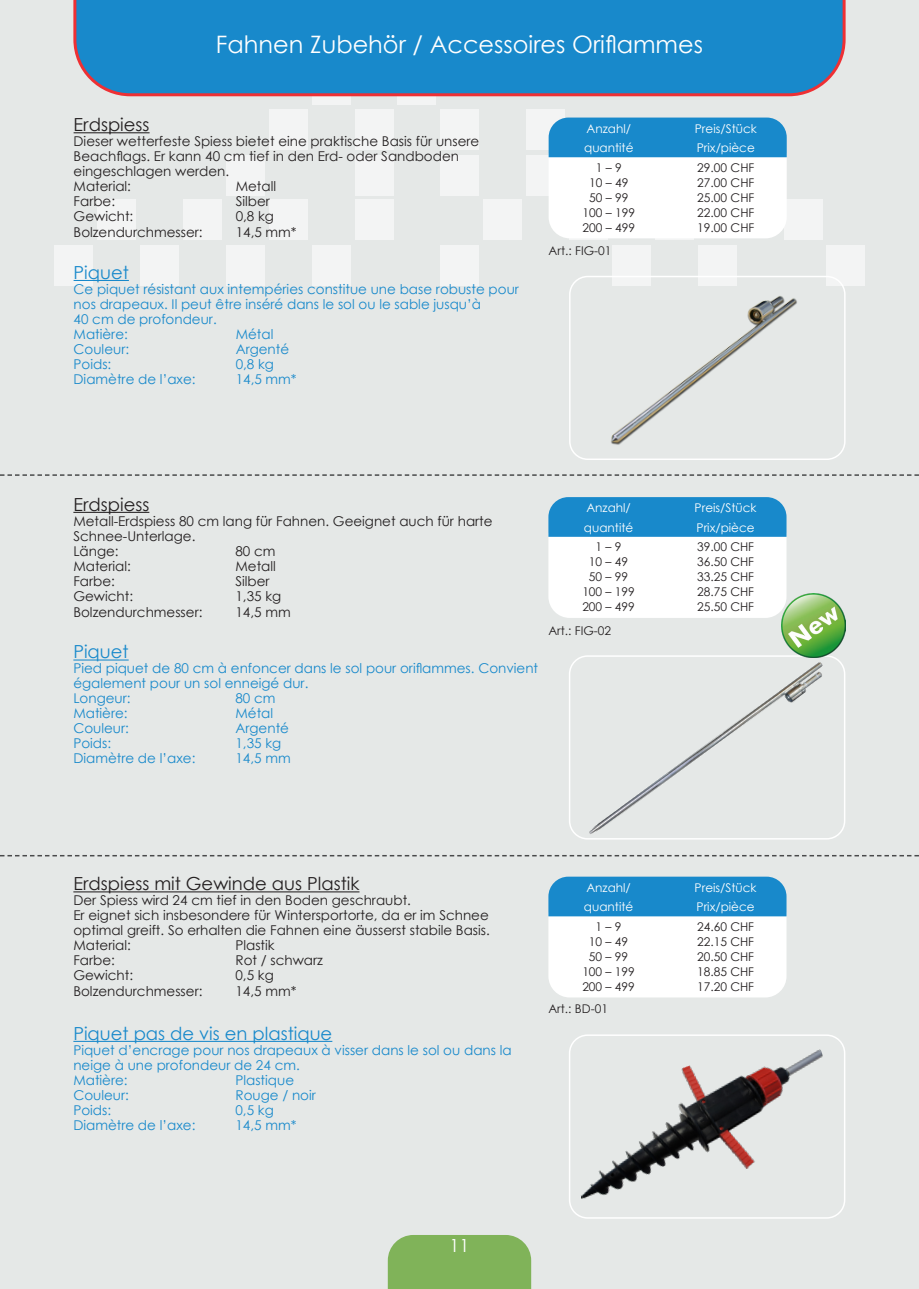
<style>
.page{position:relative;width:919px;height:1289px;background:#fff}
.page>*{position:absolute;margin:0;border:0;box-sizing:border-box;transform-origin:0 0}
.t1{font:24px "Century Gothic";color:#fff}
.t2{font:18px "Century Gothic";color:#231f20}
.t3{font:18px "Century Gothic";color:#1889cb}
.t4{font:18px "Century Gothic";color:#fff}
.t5{font:13.5px/15px "Century Gothic";color:#231f20}
.t6{font:13.5px/15px "Century Gothic";color:#1889cb}
.t7{font:12px/15px "Century Gothic";color:#231f20;text-align:center}
.t8{font:12px/19.5px "Century Gothic";color:#fff}
</style>
<div class="page">
<div style="left:0;top:0;width:918px;height:1288px;background:#e5e8e7"></div>
<div style="left:826px;top:245px;width:38px;height:40px;background:#f3f4f4"></div>
<div style="left:783px;top:200px;width:39px;height:40px;background:#f3f4f4"></div>
<div style="left:698px;top:245px;width:38px;height:40px;background:#f3f4f4"></div>
<div style="left:655px;top:200px;width:38px;height:40px;background:#f7f8f8"></div>
<div style="left:612px;top:245px;width:38px;height:40px;background:#f3f4f4"></div>
<div style="left:569px;top:200px;width:38px;height:40px;background:#f7f8f8"></div>
<div style="left:483px;top:200px;width:38px;height:40px;background:#f3f4f4"></div>
<div style="left:440px;top:245px;width:39px;height:40px;background:#f3f4f4"></div>
<div style="left:526px;top:155px;width:39px;height:40px;background:#f3f4f4"></div>
<div style="left:526px;top:109px;width:39px;height:41px;background:#f3f4f4"></div>
<div style="left:440px;top:155px;width:39px;height:40px;background:#f3f4f4"></div>
<div style="left:440px;top:109px;width:39px;height:41px;background:#f3f4f4"></div>
<div style="left:312px;top:245px;width:38px;height:40px;background:#f3f4f4"></div>
<div style="left:355px;top:200px;width:38px;height:40px;background:#f3f4f4"></div>
<div style="left:226px;top:245px;width:38px;height:40px;background:#f3f4f4"></div>
<div style="left:269px;top:200px;width:38px;height:40px;background:#f3f4f4"></div>
<div style="left:355px;top:155px;width:38px;height:40px;background:#f3f4f4"></div>
<div style="left:355px;top:109px;width:38px;height:41px;background:#f3f4f4"></div>
<div style="left:226px;top:155px;width:38px;height:40px;background:#f3f4f4"></div>
<div style="left:269px;top:109px;width:38px;height:41px;background:#f3f4f4"></div>
<svg style="left:397px;top:96px;width:39px;height:9px"></svg>
<svg style="left:312px;top:96px;width:38px;height:9px"></svg>
<div style="left:140px;top:245px;width:38px;height:40px;background:#f3f4f4"></div>
<div style="left:183px;top:200px;width:38px;height:40px;background:#f3f4f4"></div>
<div style="left:54px;top:245px;width:38px;height:40px;background:#f3f4f4"></div>
<div style="left:97px;top:200px;width:38px;height:40px;background:#f3f4f4"></div>
<div style="left:388px;top:1235px;width:143px;height:53px;background:#80b359"></div>
<div style="left:73px;top:0;width:772px;height:96px;background:#1889cb"></div>
<hr style="left:73px;top:512px;width:76px;height:1px;background:#231f20">
<hr style="left:73px;top:659px;width:56px;height:1px;background:#1889cb">
<hr style="left:73px;top:891px;width:286px;height:1px;background:#231f20">
<hr style="left:73px;top:1040px;width:259px;height:1px;background:#1889cb">
<svg style="left:548px;top:876px;width:238px;height:121px;background:#b4d8ed"></svg>
<svg style="left:548px;top:497px;width:238px;height:121px;background:#b4d8ed"></svg>
<img style="left:571px;top:658px;width:273px;height:180px">
<div style="left:568px;top:655px;width:277px;height:184px;border:2px solid #fff;border-radius:18px"></div>
<img style="left:571px;top:1037px;width:273px;height:180px">
<div style="left:568px;top:1034px;width:277px;height:184px;border:2px solid #fff;border-radius:18px"></div>
<hr style="left:74px;top:132px;width:75px;height:1px;background:#231f20">
<hr style="left:74px;top:280px;width:55px;height:1px;background:#1889cb">
<svg style="left:548px;top:118px;width:238px;height:120px;background:#b5d9ee"></svg>
<img style="left:611px;top:279px;width:186px;height:166px">
<div style="left:569px;top:276px;width:276px;height:184px;border:2px solid #fff;border-radius:18px"></div>
<img style="left:781px;top:594px;width:64px;height:63px">
<svg style="left:0;top:474px;width:918px;height:2px"></svg>
<svg style="left:0;top:855px;width:918px;height:1px"></svg>
<h1 class="t1" style="left:216px;top:28px;width:488px">Fahnen Zubehör / Accessoires Oriflammes</h1>
<h2 class="t2" style="left:74px;top:112px;width:77px">Erdspiess</h2>
<p class="t5" style="left:74px;top:133px;width:407px">Dieser wetterfeste Spiess bietet eine praktische Basis für unsere Beachflags. Er kann 40 cm tief in den Erd- oder Sandboden eingeschlagen werden.<br>Material:</p>
<p class="t5" style="left:236px;top:178px;width:42px">Metall</p>
<p class="t5" style="left:74px;top:193px;width:43px">Farbe:</p>
<p class="t5" style="left:236px;top:193px;width:36px">Silber</p>
<p class="t5" style="left:74px;top:208px;width:61px">Gewicht:</p>
<p class="t5" style="left:236px;top:208px;width:40px">0,8 kg</p>
<p class="t5" style="left:74px;top:225px;width:131px">Bolzendurchmesser:</p>
<p class="t5" style="left:236px;top:225px;width:62px">14,5 mm*</p>
<h2 class="t3" style="left:74px;top:260px;width:57px">Piquet</h2>
<p class="t6" style="left:74px;top:281px;width:447px">Ce piquet résistant aux intempéries constitue une base robuste pour nos drapeaux. Il peut être inséré dans le sol ou le sable jusqu’à<br>40 cm de profondeur.<br>Matière:</p>
<p class="t6" style="left:236px;top:326px;width:39px">Métal</p>
<p class="t6" style="left:74px;top:341px;width:57px">Couleur:</p>
<p class="t6" style="left:236px;top:341px;width:55px">Argenté</p>
<p class="t6" style="left:74px;top:356px;width:39px">Poids:</p>
<p class="t6" style="left:236px;top:356px;width:40px">0,8 kg</p>
<p class="t6" style="left:74px;top:371px;width:123px">Diamètre de l’axe:</p>
<p class="t6" style="left:236px;top:371px;width:62px">14,5 mm*</p>
<p class="t8" style="left:584px;top:118px;width:51px">Anzahl/ quantité</p>
<p class="t7" style="left:582px;top:160px;width:54px">1 – 9<br>10 – 49<br>50 – 99<br>100 – 199<br>200 – 499</p>
<p class="t7" style="left:548px;top:243px;width:64px">Art.: FIG-01</p>
<h2 class="t2" style="left:73px;top:491px;width:77px">Erdspiess</h2>
<p class="t5" style="left:73px;top:513px;width:421px">Metall-Erdspiess 80 cm lang für Fahnen. Geeignet auch für harte<br>Schnee-Unterlage.<br>Länge:</p>
<p class="t5" style="left:235px;top:543px;width:42px">80 cm</p>
<p class="t5" style="left:73px;top:558px;width:59px">Material:</p>
<p class="t5" style="left:235px;top:558px;width:42px">Metall</p>
<p class="t5" style="left:73px;top:573px;width:43px">Farbe:</p>
<p class="t5" style="left:235px;top:573px;width:36px">Silber</p>
<p class="t5" style="left:73px;top:588px;width:61px">Gewicht:</p>
<p class="t5" style="left:235px;top:588px;width:47px">1,35 kg</p>
<p class="t5" style="left:73px;top:604px;width:131px">Bolzendurchmesser:</p>
<p class="t5" style="left:235px;top:604px;width:57px">14,5 mm</p>
<h2 class="t3" style="left:73px;top:639px;width:57px">Piquet</h2>
<p class="t6" style="left:73px;top:660px;width:466px">Pied piquet de 80 cm à enfoncer dans le sol pour oriflammes. Convient également pour un sol enneigé dur.<br>Longeur:</p>
<p class="t6" style="left:235px;top:690px;width:42px">80 cm</p>
<p class="t6" style="left:73px;top:705px;width:56px">Matière:</p>
<p class="t6" style="left:235px;top:705px;width:39px">Métal</p>
<p class="t6" style="left:73px;top:720px;width:57px">Couleur:</p>
<p class="t6" style="left:235px;top:720px;width:55px">Argenté</p>
<p class="t6" style="left:73px;top:735px;width:39px">Poids:</p>
<p class="t6" style="left:235px;top:735px;width:47px">1,35 kg</p>
<p class="t6" style="left:73px;top:750px;width:123px">Diamètre de l’axe:</p>
<p class="t6" style="left:235px;top:750px;width:57px">14,5 mm</p>
<p class="t8" style="left:584px;top:498px;width:51px">Anzahl/ quantité</p>
<p class="t7" style="left:582px;top:539px;width:54px">1 – 9<br>10 – 49<br>50 – 99<br>100 – 199<br>200 – 499</p>
<p class="t7" style="left:548px;top:622px;width:64px">Art.: FIG-02</p>
<h2 class="t2" style="left:73px;top:871px;width:287px">Erdspiess mit Gewinde aus Plastik</h2>
<p class="t5" style="left:73px;top:892px;width:418px">Der Spiess wird 24 cm tief in den Boden geschraubt.<br>Er eignet sich insbesondere für Wintersportorte, da er im Schnee optimal greift. So erhalten die Fahnen eine äusserst stabile Basis.<br>Material:</p>
<p class="t5" style="left:235px;top:937px;width:41px">Plastik</p>
<p class="t5" style="left:73px;top:952px;width:43px">Farbe:</p>
<p class="t5" style="left:235px;top:952px;width:89px">Rot / schwarz</p>
<p class="t5" style="left:73px;top:967px;width:61px">Gewicht:</p>
<p class="t5" style="left:235px;top:967px;width:40px">0,5 kg</p>
<p class="t5" style="left:73px;top:983px;width:131px">Bolzendurchmesser:</p>
<p class="t5" style="left:235px;top:983px;width:62px">14,5 mm*</p>
<h2 class="t3" style="left:73px;top:1020px;width:260px">Piquet pas de vis en plastique</h2>
<p class="t6" style="left:73px;top:1042px;width:440px">Piquet d’encrage pour nos drapeaux à visser dans le sol ou dans la neige à une profondeur de 24 cm.<br>Matière:</p>
<p class="t6" style="left:235px;top:1072px;width:60px">Plastique</p>
<p class="t6" style="left:73px;top:1087px;width:57px">Couleur:</p>
<p class="t6" style="left:235px;top:1087px;width:82px">Rouge / noir</p>
<p class="t6" style="left:73px;top:1102px;width:39px">Poids:</p>
<p class="t6" style="left:235px;top:1102px;width:40px">0,5 kg</p>
<p class="t6" style="left:73px;top:1117px;width:123px">Diamètre de l’axe:</p>
<p class="t6" style="left:235px;top:1117px;width:62px">14,5 mm*</p>
<p class="t8" style="left:584px;top:877px;width:51px">Anzahl/ quantité</p>
<p class="t7" style="left:582px;top:918px;width:54px">1 – 9<br>10 – 49<br>50 – 99<br>100 – 199<br>200 – 499</p>
<p class="t7" style="left:548px;top:1001px;width:61px">Art.: BD-01</p>
<h2 class="t4" style="left:449px;top:1233px;width:21px">11</h2>
<p class="t8" style="left:694px;top:118px;width:63px">Preis/Stück<br>Prix/pièce</p>
<p class="t7" style="left:697px;top:160px;width:59px;text-align:justify">29.00 CHF 27.00 CHF 25.00 CHF 22.00 CHF 19.00 CHF</p>
<p class="t8" style="left:694px;top:498px;width:63px">Preis/Stück<br>Prix/pièce</p>
<p class="t7" style="left:697px;top:539px;width:59px;text-align:justify">39.00 CHF 36.50 CHF 33.25 CHF 28.75 CHF 25.50 CHF</p>
<p class="t8" style="left:694px;top:877px;width:63px">Preis/Stück<br>Prix/pièce</p>
<p class="t7" style="left:697px;top:918px;width:59px;text-align:justify">24.60 CHF 22.15 CHF 20.50 CHF 18.85 CHF 17.20 CHF</p>
</div>
